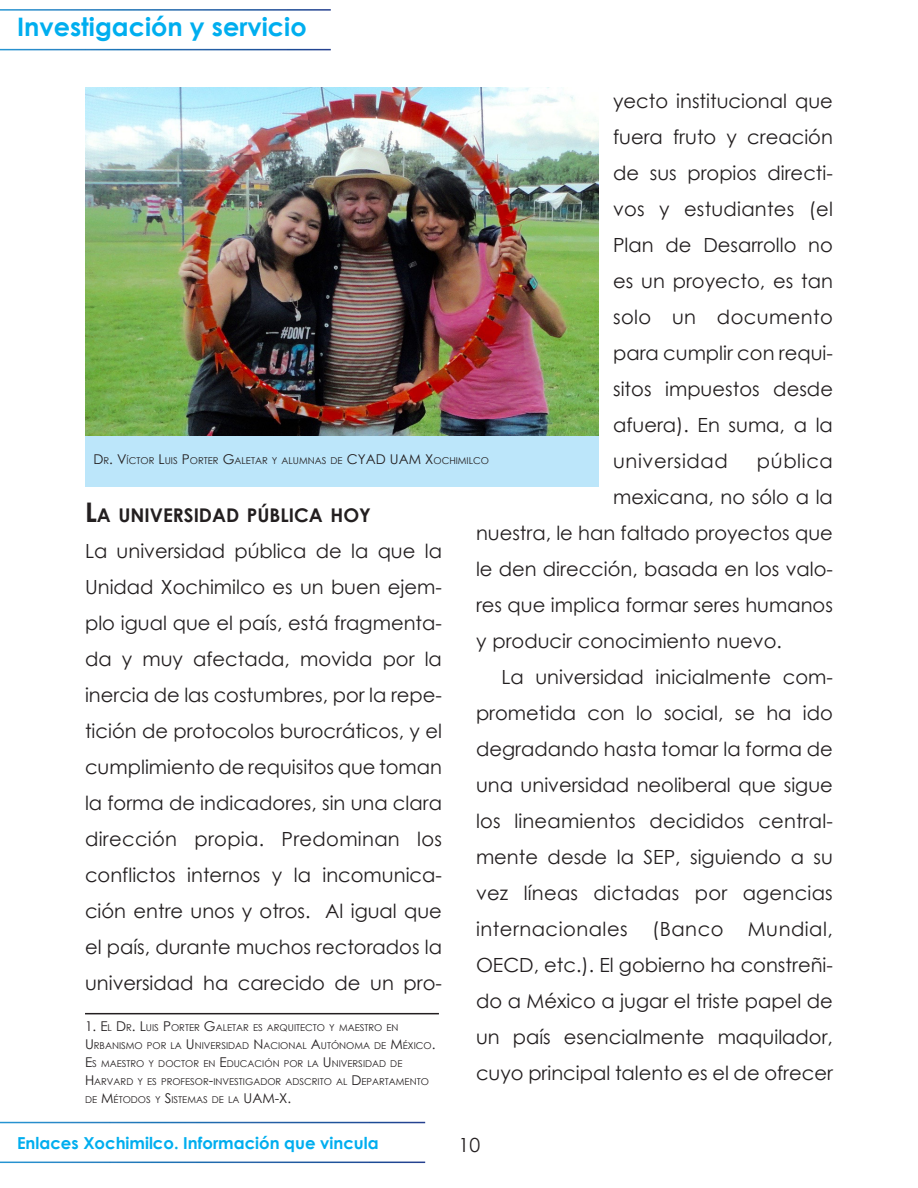
<style>
.page{position:relative;width:918px;height:1188px;background:#fff}
.page>*{position:absolute;margin:0;border:0;box-sizing:border-box;transform-origin:0 0}
.seccioninvestigación{font:700 25.5px "Century Gothic";color:#00aeef}
.cuerpoArticulos_sin{font:19.5px/36px "Century Gothic";color:#231f20;text-align:justify}
.cuerpoArticulos{font:19.5px/36px "Century Gothic";color:#231f20;text-align:justify}
.cuerpoArticulos_sin-2{font:19.5px "Century Gothic";letter-spacing:.03em;color:#231f20}
.cuerpo{font:19.5px "Century Gothic";color:#231f20}
.subtitulo_ok{font:700 18.9px "Century Gothic";color:#231f20}
.cornisas_enlaces{font:700 16.5px "Century Gothic";color:#00aeef}
.pies_de_foto_2alinea{font:13.5px "Century Gothic";color:#231f20}
.pies_de_foto{font:13.5px "Century Gothic";color:#231f20}
.pies_de_foto-2{font:9.45px/18px "Century Gothic";color:#231f20}
.pies_de_foto_2alinea-2{font:9.45px "Century Gothic";color:#231f20}
.s1{font-size:13.5px}
.s2{font-size:27px}
</style>
<div class="page">
<hr style="left:85px;top:1013px;width:354px;height:1px;background:#231f20">
<img style="left:85px;top:87px;width:513px;height:349px">
<div style="left:85px;top:436px;width:513px;height:51px;background:#bce6fa"></div>
<p class="seccioninvestigación" style="left:17px;top:8px;width:291px">Investigación y servicio</p>
<p class="cuerpoArticulos_sin" style="left:613px;top:83px;width:221px">yecto institucional que fuera fruto y creación de sus propios directi&shy;vos y estudiantes (el Plan de Desarrollo no es un proyecto, es tan solo un documento para cumplir con requi&shy;sitos impuestos desde afuera). En suma, a la universidad</p>
<p class="cuerpoArticulos_sin-2" style="left:757px;top:447px;width:77px">pública</p>
<p class="cuerpoArticulos_sin" style="left:613px;top:479px;width:221px">mexicana, no sólo a la</p>
<p class="cuerpoArticulos_sin" style="left:476px;top:515px;width:358px">nuestra, le han faltado proyectos que</p>
<p class="cuerpoArticulos_sin" style="left:476px;top:551px;width:358px">le den dirección, basada en los valo-</p>
<p class="cuerpoArticulos_sin" style="left:476px;top:587px;width:358px">res que implica formar seres humanos</p>
<p class="cuerpoArticulos_sin" style="left:476px;top:623px;width:307px">y producir conocimiento nuevo.</p>
<p class="cuerpoArticulos" style="left:476px;top:659px;width:358px;text-indent:26px">La universidad inicialmente com&shy;prometida con lo social, se ha ido degradando hasta tomar la forma de una universidad neoliberal que sigue los lineamientos decididos central&shy;mente desde la SEP, siguiendo a su vez líneas dictadas por agencias internacionales (Banco Mundial, OECD, etc.). El gobierno ha constreñi&shy;do a México a jugar el triste papel de un país esencialmente maquilador, cuyo principal talento es el de ofrecer</p>
<p class="pies_de_foto_2alinea-2" style="left:94px;top:454px;width:264px"><span class="s1">D</span>R<span class="s1">. V</span>ÍCTOR <span class="s1">L</span>UIS <span class="s1">P</span>ORTER <span class="s1">G</span>ALETAR Y ALUMNAS DE <span class="s1">CYA</span></p>
<p class="pies_de_foto_2alinea" style="left:376px;top:449px;width:25px">D UAM</p>
<p class="pies_de_foto_2alinea-2" style="left:425px;top:454px;width:65px"><span class="s1">X</span>OCH IMILCO</p>
<p class="subtitulo_ok" style="left:85px;top:501px;width:287px"><span class="s2">L</span>A UNIVERSIDAD PÚBLICA HOY</p>
<p class="cuerpoArticulos_sin" style="left:85px;top:533px;width:359px">La universidad pública de la que la Unidad Xochimilco es un buen ejem&shy;plo igual que el país, está fragmenta&shy;da y muy afectada, movida por la inercia de las costumbres, por la repe&shy;tición de protocolos burocráticos, y el cumplimiento de requisitos que toman la forma de indicadores, sin una clara dirección propia. Predominan los conflictos internos y la incomunica&shy;ción entre unos y otros. Al igual que el país, durante muchos rectorados la universidad ha carecido de un pro-</p>
<p class="pies_de_foto-2" style="left:85px;top:1019px;width:352px"><span class="s1">1. E</span>L <span class="s1">D</span>R<span class="s1">. L</span>UIS <span class="s1">P</span>ORTER <span class="s1">G</span>ALETAR ES ARQUITECTO Y MAESTRO EN<br><span class="s1">U</span> RBANISMO POR LA <span class="s1">U</span> NIVERSIDAD <span class="s1">N</span>ACIONAL <span class="s1">A</span>UTÓNOMA DE <span class="s1">M</span> ÉXICO<span class="s1">.<br>E</span>S MAESTRO Y DOCTOR EN <span class="s1">E</span>DUCACIÓN POR LA <span class="s1">U</span> NIVERSIDAD DE <span class="s1">H</span>ARVARD Y ES PROFESOR<span class="s1">-</span>INVESTIGADOR ADSCRITO AL <span class="s1">D</span>EPARTAMENTO DE <span class="s1">M</span>ÉTODOS Y <span class="s1">S</span>ISTEMAS DE LA <span class="s1">UAM</span></p>
<p class="pies_de_foto" style="left:275px;top:1089px;width:18px">-X.</p>
<p class="cornisas_enlaces" style="left:17px;top:1131px;width:363px">Enlaces Xochimilco. Información que vincula</p>
<p class="cuerpo" style="left:459px;top:1131px;width:23px">10</p>
</div>
